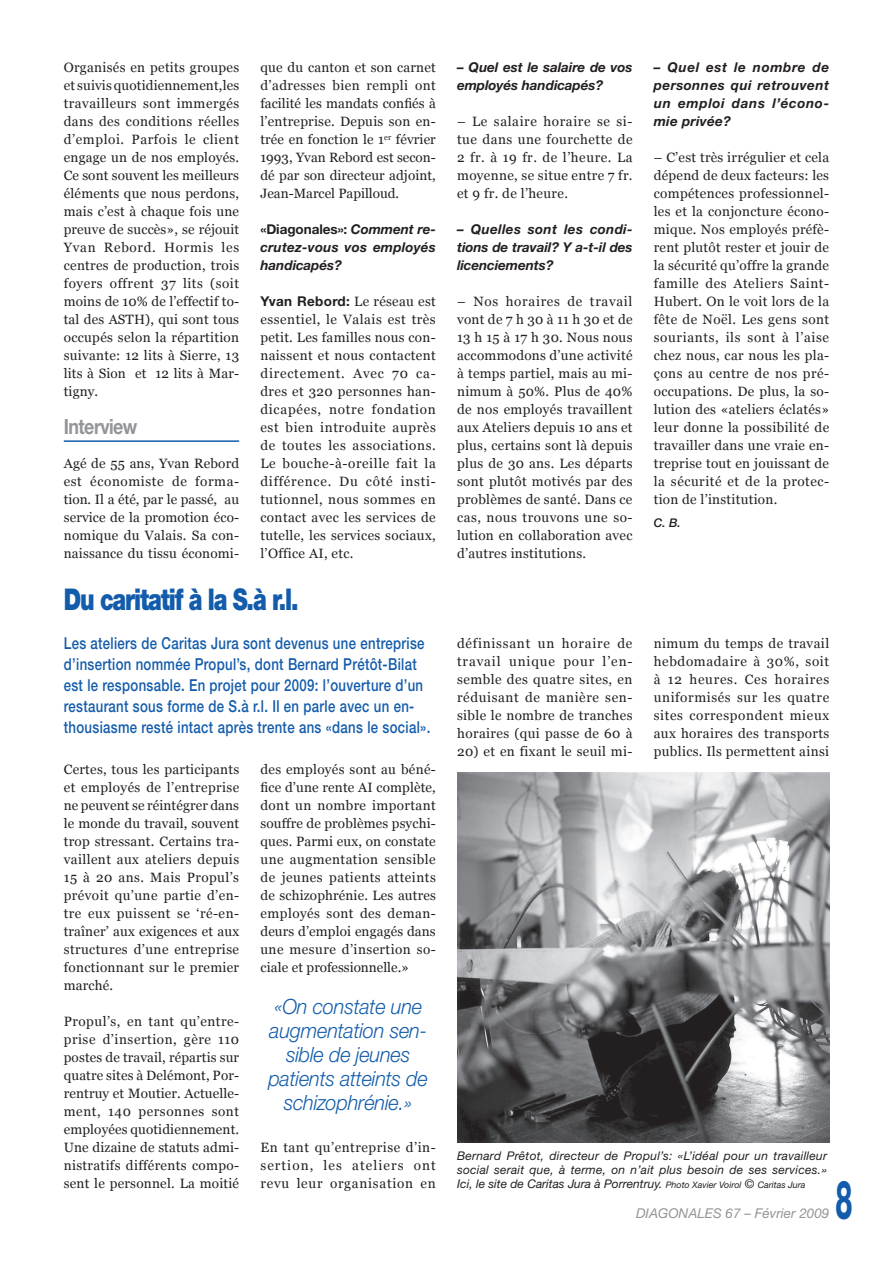
<style>
.page{position:relative;width:893px;height:1263px;background:#fff}
.page>*{position:absolute;margin:0;border:0;box-sizing:border-box;transform-origin:0 0}
.t1{font:800 54px "Helvetica Neue";color:#135cab;scale:.5 1}
.t2{font:900 30px "Helvetica Neue";letter-spacing:-.05em;color:#135cab;scale:.75 1}
.t3{font:italic 300 21px/24px "Helvetica Neue";letter-spacing:-.01em;color:#135cab;text-align:center;scale:.95 1}
.t4{font:700 21px "Helvetica Neue";letter-spacing:-.03em;color:#939598;scale:.85 1}
.t5{font:500 16.5px/21px "Helvetica Neue";letter-spacing:.025em;color:#135cab;scale:.8 1}
.t6{font:13.5px/18px "Georgia";letter-spacing:.025em;color:#231f20;text-align:justify}
.t7{font:italic 700 13.5px/18px "Helvetica Neue";letter-spacing:.015em;color:#231f20;text-align:justify}
.t8{font:italic 700 13.5px/18px "Helvetica Neue";letter-spacing:-.005em;color:#231f20}
.t9{font:italic 13.5px "Helvetica Neue";color:#939598}
.t10{font:700 13.5px "Helvetica Neue";letter-spacing:.02em;color:#231f20}
.t11{font:italic 12px/14.4px "Helvetica Neue";color:#231f20;text-align:justify}
.t12{font:italic 500 12px "Helvetica Neue";color:#231f20}
.s1{font-style:normal}
.s2{font-family:"Georgia";font-weight:400}
.s3{font-size:9px}
</style>
<div class="page">
<img style="left:457px;top:772px;width:372px;height:370px">
<hr style="left:64px;top:440px;width:175px;height:2px;background:#135cab">
<p class="t6" style="left:64px;top:58px;width:177px">Organisés en petits groupes et suivis quotidiennement,les travailleurs sont immergés dans des conditions réelles d’emploi. Parfois le client engage un de nos employés.<br>Ce sont souvent les meilleurs éléments que nous perdons, mais c’est à chaque fois une preuve de succès», se réjouit Yvan Rebord. Hormis les centres de production, trois foyers offrent 37 lits (soit moins de 10% de l’effectif to&shy;tal des ASTH), qui sont tous occupés selon la répartition suivante: 12 lits à Sierre, 13 lits à Sion et 12 lits à Mar&shy;tigny.</p>
<h3 class="t4" style="left:64px;top:413px;width:88px">Interview</h3>
<p class="t6" style="left:64px;top:454px;width:177px">Agé de 55 ans, Yvan Rebord est économiste de forma&shy;tion. Il a été, par le passé, au service de la promotion éco&shy;nomique du Valais. Sa con&shy;naissance du tissu économi-</p>
<p class="t6" style="left:260px;top:58px;width:177px">que du canton et son carnet d’adresses bien rempli ont facilité les mandats confiés à l’entreprise. Depuis son en&shy;trée en fonction le 1<sup>er</sup> février 1993, Yvan Rebord est secon&shy;dé par son directeur adjoint, Jean-Marcel Papilloud.</p>
<p class="t7" style="left:260px;top:220px;width:177px"><span class="s1">«Diagonales»:</span> Comment re&shy;crutez-vous vos employés handicapés?</p>
<p class="t10" style="left:260px;top:293px;width:177px">Yvan Rebord: <span class="s2">Le réseau est</span></p>
<p class="t6" style="left:260px;top:310px;width:177px">essentiel, le Valais est très petit. Les familles nous con&shy;naissent et nous contactent directement. Avec 70 ca&shy;dres et 320 personnes han&shy;dicapées, notre fondation est bien introduite auprès de toutes les associations.<br>Le bouche-à-oreille fait la différence. Du côté insti&shy;tutionnel, nous sommes en contact avec les services de tutelle, les services sociaux, l’Office AI, etc.</p>
<h2 class="t2" style="left:64px;top:581px;width:315px">Du caritatif à la S.à r.l.</h2>
<p class="t5" style="left:64px;top:632px;width:460px">Les ateliers de Caritas Jura sont devenus une entreprise d’insertion nommée Propul’s, dont Bernard Prétôt-Bilat est le responsable. En projet pour 2009: l’ouverture d’un restaurant sous forme de S.à r.l. Il en parle avec un en&shy;thousiasme resté intact après trente ans «dans le social».</p>
<p class="t6" style="left:64px;top:760px;width:177px">Certes, tous les participants et employés de l’entreprise ne peuvent se réintégrer dans le monde du travail, souvent trop stressant. Certains tra&shy;vaillent aux ateliers depuis 15 à 20 ans. Mais Propul’s prévoit qu’une partie d’en&shy;tre eux puissent se ‘ré-en&shy;traîner’ aux exigences et aux structures d’une entreprise fonctionnant sur le premier marché.</p>
<p class="t6" style="left:64px;top:1012px;width:177px">Propul’s, en tant qu’entre&shy;prise d’insertion, gère 110 postes de travail, répartis sur quatre sites à Delémont, Por&shy;rentruy et Moutier. Actuelle&shy;ment, 140 personnes sont employées quotidiennement.<br>Une dizaine de statuts admi&shy;nistratifs différents compo&shy;sent le personnel. La moitié</p>
<p class="t6" style="left:260px;top:760px;width:177px">des employés sont au béné&shy;fice d’une rente AI complète, dont un nombre important souffre de problèmes psychi&shy;ques. Parmi eux, on constate une augmentation sensible de jeunes patients atteints de schizophrénie. Les autres employés sont des deman&shy;deurs d’emploi engagés dans une mesure d’insertion so&shy;ciale et professionnelle.»</p>
<h3 class="t3" style="left:268px;top:994px;width:169px">«On constate une augmentation sen&shy;sible de jeunes patients atteints de schizophrénie.»</h3>
<p class="t6" style="left:260px;top:1138px;width:177px">En tant qu’entreprise d’in&shy;sertion, les ateliers ont revu leur organisation en</p>
<p class="t8" style="left:457px;top:58px;width:177px">– Quel est le salaire de vos employés handicapés?</p>
<p class="t6" style="left:457px;top:112px;width:177px">– Le salaire horaire se si&shy;tue dans une fourchette de 2 fr. à 19 fr. de l’heure. La moyenne, se situe entre 7 fr. et 9 fr. de l’heure.</p>
<p class="t7" style="left:457px;top:220px;width:177px">– Quelles sont les condi&shy;tions de travail? Y a-t-il des licenciements?</p>
<p class="t6" style="left:457px;top:292px;width:177px">– Nos horaires de travail vont de 7 h 30 à 11 h 30 et de 13 h 15 à 17 h 30. Nous nous accommodons d’une activité à temps partiel, mais au mi&shy;nimum à 50%. Plus de 40% de nos employés travaillent aux Ateliers depuis 10 ans et plus, certains sont là depuis plus de 30 ans. Les départs sont plutôt motivés par des problèmes de santé. Dans ce cas, nous trouvons une so&shy;lution en collaboration avec d’autres institutions.</p>
<p class="t7" style="left:654px;top:58px;width:177px">– Quel est le nombre de personnes qui retrouvent un emploi dans l’écono&shy;mie privée?</p>
<p class="t6" style="left:654px;top:148px;width:177px">– C’est très irrégulier et cela dépend de deux facteurs: les compétences professionnel&shy;les et la conjoncture écono&shy;mique. Nos employés préfè&shy;rent plutôt rester et jouir de la sécurité qu’offre la grande famille des Ateliers Saint-Hubert. On le voit lors de la fête de Noël. Les gens sont souriants, ils sont à l’aise chez nous, car nous les pla&shy;çons au centre de nos pré&shy;occupations. De plus, la so&shy;lution des «ateliers éclatés» leur donne la possibilité de travailler dans une vraie en&shy;treprise tout en jouissant de la sécurité et de la protec&shy;tion de l’institution.</p>
<p class="t12" style="left:654px;top:516px;width:29px">C. B.</p>
<p class="t6" style="left:457px;top:634px;width:177px">définissant un horaire de travail unique pour l’en&shy;semble des quatre sites, en réduisant de manière sen&shy;sible le nombre de tranches horaires (qui passe de 60 à</p>
<p class="t6" style="left:457px;top:742px;width:177px">20) et en fixant le seuil mi-</p>
<p class="t6" style="left:654px;top:634px;width:177px">nimum du temps de travail hebdomadaire à 30%, soit à 12 heures. Ces horaires uniformisés sur les quatre sites correspondent mieux aux horaires des transports publics. Ils permettent ainsi</p>
<p class="t11" style="left:457px;top:1148px;width:371px">Bernard Prêtot, directeur de Propul’s: «L’idéal pour un travailleur social serait que, à terme, on n’ait plus besoin de ses services.» Ici, le site de Caritas Jura à Porrentruy. <span class="s3">Photo Xavier Voirol</span> © <span class="s3">Caritas Jura</span></p>
<h1 class="t1" style="left:836px;top:1168px;width:36px">8</h1>
<p class="t9" style="left:636px;top:1205px;width:195px">DIAGONALES 67 – Février 2009</p>
</div>
